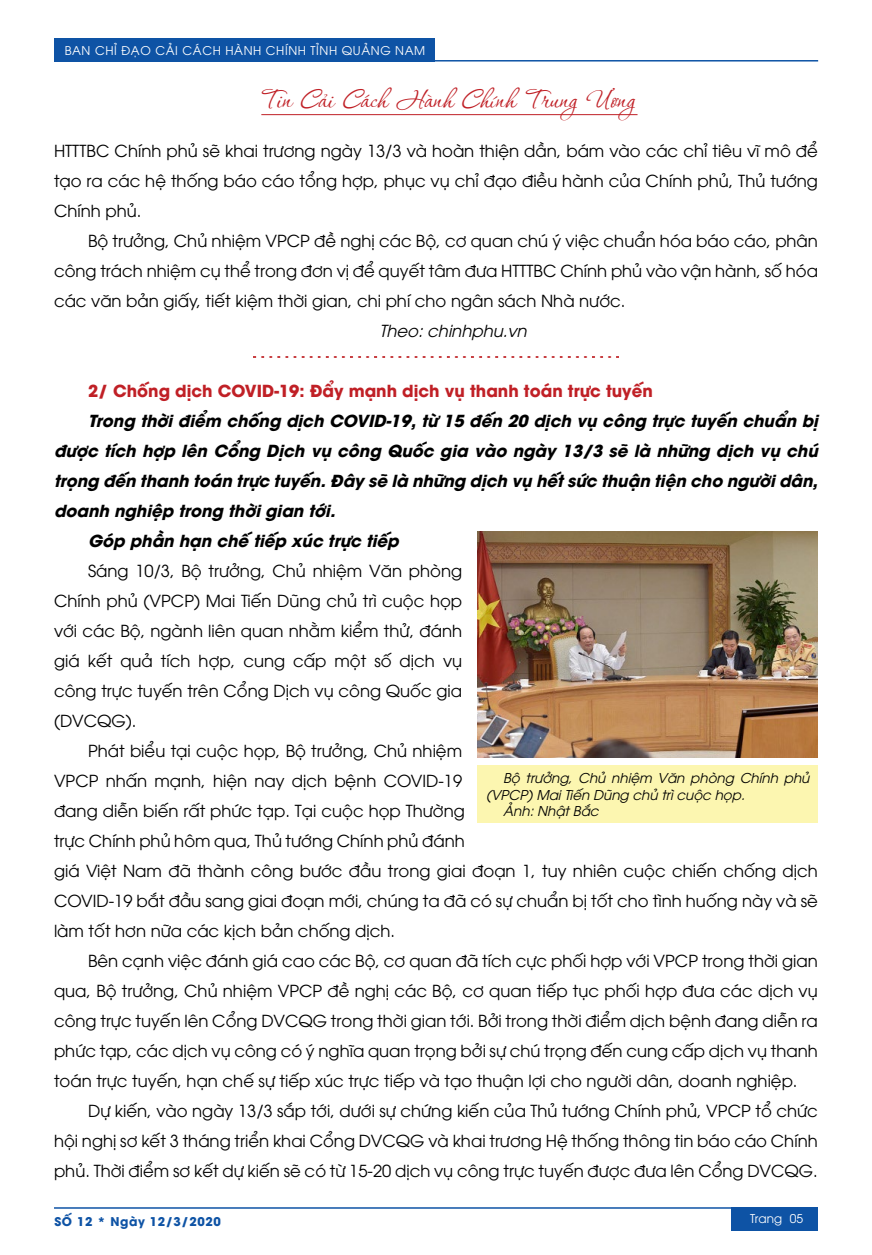
<style>
.page{position:relative;width:872px;height:1255px;background:#fff}
.page>*{position:absolute;margin:0;border:0;box-sizing:border-box;transform-origin:0 0}
.t1{font:33px "UVF Corinthia";color:#c02026}
.t2{font:16.5px/30px "UTM Avo";color:#000;text-align:justify}
.t3{font:italic 700 16.5px "UTM Avo";color:#000}
.t4{font:700 16.5px "UTM Avo";color:#c02026}
.t5{font:italic 16.5px "UTM Avo";color:#000}
.t6{font:italic 13.5px "UTM Avo";color:#000}
.t7{font:12px "UTM Avo";letter-spacing:.05em;color:#fff}
.t8{font:700 12px "UTM Avo";letter-spacing:.05em;color:#0e53a5}
.s1{color:#fffdfd}
</style>
<div class="page">
<div style="left:731px;top:1207px;width:87px;height:23px;background:#0e53a5"></div>
<div style="left:54px;top:38px;width:380px;height:24px;background:#0e53a5"></div>
<hr style="left:54px;top:1207px;width:764px;height:1px;background:#0e53a5">
<hr style="left:54px;top:60px;width:764px;height:1px;background:#0e53a5">
<hr style="left:261px;top:114px;width:376px;height:1px;background:#c02026">
<img style="left:253px;top:356px;width:365px;height:1px">
<img style="left:477px;top:531px;width:341px;height:227px">
<div style="left:477px;top:765px;width:341px;height:58px;background:#fcf6b0"></div>
<p class="t7" style="left:65px;top:42px;width:362px">BAN CHỈ ĐẠO CẢI CÁCH HÀNH CHÍNH <span class="s1">TỈNH QUẢNG NAM</span></p>
<h1 class="t1" style="left:261px;top:81px;width:376px">Tin Cải Cách Hành Chính Trung Ương</h1>
<p class="t2" style="left:54px;top:134px;width:765px">HTTTBC Chính phủ sẽ khai trương ngày 13/3 và hoàn thiện dần, bám vào các chỉ tiêu vĩ mô để tạo ra các hệ thống báo cáo tổng hợp, phục vụ chỉ đạo điều hành của Chính phủ, Thủ tướng Chính phủ.</p>
<p class="t2" style="left:54px;top:224px;width:765px;text-indent:34px">Bộ trưởng, Chủ nhiệm VPCP đề nghị các Bộ, cơ quan chú ý việc chuẩn hóa báo cáo, phân công trách nhiệm cụ thể trong đơn vị để quyết tâm đưa HTTTBC Chính phủ vào vận hành, số hóa các văn bản giấy, tiết kiệm thời gian, chi phí cho ngân sách Nhà nước.</p>
<p class="t5" style="left:379px;top:318px;width:149px">Theo: chinhphu.vn</p>
<p class="t4" style="left:88px;top:377px;width:566px">2/ Chống dịch COVID-19: Đẩy mạnh dịch vụ thanh toán trực tuyến</p>
<p class="t3" style="left:88px;top:407px;width:731px">Trong thời điểm chống dịch COVID-19, từ 15 đến 20 dịch vụ công trực tuyến chuẩn bị</p>
<p class="t3" style="left:54px;top:437px;width:765px">được tích hợp lên Cổng Dịch vụ công Quốc gia vào ngày 13/3 sẽ là những dịch vụ chú</p>
<p class="t3" style="left:54px;top:467px;width:765px">trọng đến thanh toán trực tuyến. Đây sẽ là những dịch vụ hết sức thuận tiện cho người dân,</p>
<p class="t3" style="left:54px;top:497px;width:283px">doanh nghiệp trong thời gian tới.</p>
<p class="t3" style="left:88px;top:527px;width:312px">Góp phần hạn chế tiếp xúc trực tiếp</p>
<p class="t2" style="left:54px;top:554px;width:410px;text-indent:34px">Sáng 10/3, Bộ trưởng, Chủ nhiệm Văn phòng Chính phủ (VPCP) Mai Tiến Dũng chủ trì cuộc họp với các Bộ, ngành liên quan nhằm kiểm thử, đánh giá kết quả tích hợp, cung cấp một số dịch vụ công trực tuyến trên Cổng Dịch vụ công Quốc gia (DVCQG).</p>
<p class="t2" style="left:54px;top:734px;width:765px;text-align:left;text-indent:34px">Phát biểu tại cuộc họp, Bộ trưởng, Chủ nhiệm<br>VPCP nhấn mạnh, hiện nay dịch bệnh COVID-19<br>đang diễn biến rất phức tạp. Tại cuộc họp Thường<br>trực Chính phủ hôm qua, Thủ tướng Chính phủ đánh<br>giá Việt Nam đã thành công bước đầu trong giai đoạn 1, tuy nhiên cuộc chiến chống dịch COVID-19 bắt đầu sang giai đoạn mới, chúng ta đã có sự chuẩn bị tốt cho tình huống này và sẽ làm tốt hơn nữa các kịch bản chống dịch.</p>
<p class="t2" style="left:54px;top:944px;width:765px;text-indent:34px">Bên cạnh việc đánh giá cao các Bộ, cơ quan đã tích cực phối hợp với VPCP trong thời gian qua, Bộ trưởng, Chủ nhiệm VPCP đề nghị các Bộ, cơ quan tiếp tục phối hợp đưa các dịch vụ công trực tuyến lên Cổng DVCQG trong thời gian tới. Bởi trong thời điểm dịch bệnh đang diễn ra phức tạp, các dịch vụ công có ý nghĩa quan trọng bởi sự chú trọng đến cung cấp dịch vụ thanh toán trực tuyến, hạn chế sự tiếp xúc trực tiếp và tạo thuận lợi cho người dân, doanh nghiệp.</p>
<p class="t2" style="left:54px;top:1094px;width:765px;text-indent:34px">Dự kiến, vào ngày 13/3 sắp tới, dưới sự chứng kiến của Thủ tướng Chính phủ, VPCP tổ chức hội nghị sơ kết 3 tháng triển khai Cổng DVCQG và khai trương Hệ thống thông tin báo cáo Chính phủ. Thời điểm sơ kết dự kiến sẽ có từ 15-20 dịch vụ công trực tuyến được đưa lên Cổng DVCQG.</p>
<p class="t6" style="left:503px;top:767px;width:308px">Bộ trưởng, Chủ nhiệm Văn phòng Chính phủ</p>
<p class="t6" style="left:486px;top:784px;width:260px">(VPCP) Mai Tiến Dũng chủ trì cuộc họp.</p>
<p class="t6" style="left:503px;top:800px;width:97px">Ảnh: Nhật Bắc</p>
<p class="t8" style="left:54px;top:1211px;width:168px">SỐ 12 * Ngày 12/3/2020</p>
<p class="t7" style="left:789px;top:1209px;width:15px">05</p>
<p class="t7" style="left:750px;top:1208px;width:34px">Trang</p>
</div>
